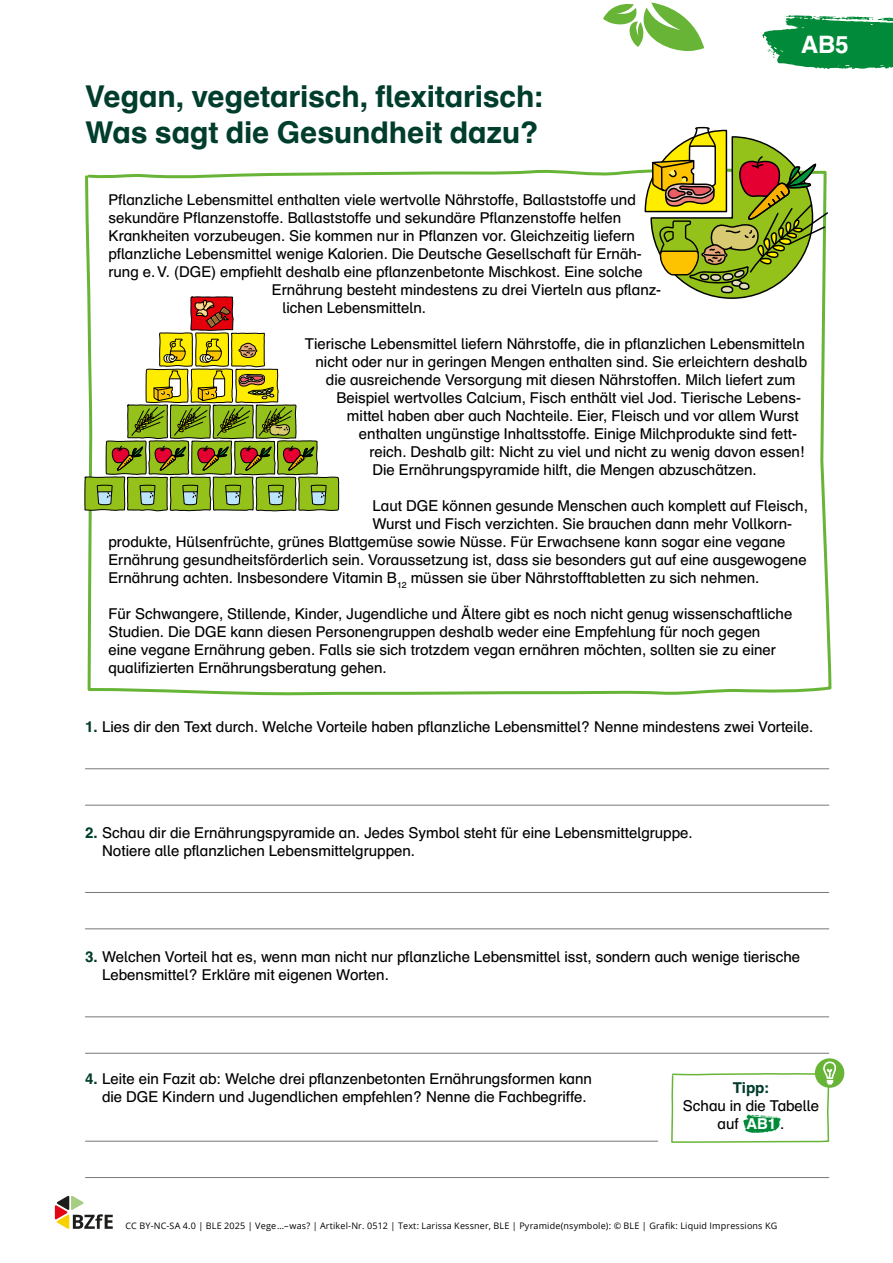
<style>
.page{position:relative;width:893px;height:1263px;background:#fff}
.page>*{position:absolute;margin:0;border:0;box-sizing:border-box;transform-origin:0 0}
.t1{font:700 30px/36.2px "Schulbuch Nord OT";letter-spacing:-.005em;color:#003d2c}
.t2{font:700 24px "Schulbuch Nord OT";color:#fff}
.t3{font:15px/18px "Schulbuch Nord OT";color:#000}
.t4{font:700 15px "Schulbuch Nord OT";color:#003d2c}
.t5{font:9px "Open Sans";letter-spacing:.02em;color:#000}
.s1{font-weight:700;color:#003d2c}
.s2{font-weight:700;color:#fff}
</style>
<div class="page">
<svg style="left:55px;top:1195px;width:58px;height:34px"></svg>
<svg style="left:762px;top:15px;width:131px;height:54px"></svg>
<svg style="left:603px;top:3px;width:101px;height:48px"></svg>
<svg style="left:85px;top:169px;width:747px;height:527px"></svg>
<svg style="left:84px;top:296px;width:256px;height:216px"></svg>
<svg style="left:644px;top:126px;width:185px;height:174px"></svg>
<hr style="left:85px;top:768px;width:744px;height:1px;background:#777">
<hr style="left:85px;top:892px;width:744px;height:1px;background:#777">
<hr style="left:85px;top:1016px;width:744px;height:1px;background:#777">
<hr style="left:85px;top:1141px;width:573px;height:1px;background:#777">
<hr style="left:85px;top:805px;width:744px;height:1px;background:#777">
<hr style="left:85px;top:928px;width:744px;height:1px;background:#777">
<hr style="left:85px;top:1053px;width:744px;height:1px;background:#777">
<hr style="left:85px;top:1177px;width:744px;height:1px;background:#777">
<div style="left:815px;top:1058px;width:29px;height:30px;background:#67b437;border-radius:50%"></div>
<svg style="left:670px;top:1052px;width:167px;height:126px"></svg>
<h1 class="t1" style="left:85px;top:79px;width:460px">Vegan, vegetarisch, flexitarisch:<br>Was sagt die Gesundheit dazu?</h1>
<h2 class="t2" style="left:801px;top:29px;width:49px">AB5</h2>
<p class="t3" style="left:108px;top:191px;width:529px">Pflanzliche Lebensmittel enthalten viele wertvolle Nährstoffe, Ballaststoffe und</p>
<p class="t3" style="left:108px;top:209px;width:514px">sekundäre Pflanzenstoffe. Ballaststoffe und sekundäre Pflanzenstoffe helfen</p>
<p class="t3" style="left:108px;top:227px;width:528px">Krankheiten vorzubeugen. Sie kommen nur in Pflanzen vor. Gleichzeitig liefern</p>
<p class="t3" style="left:108px;top:245px;width:535px">pflanzliche Lebensmittel wenige Kalorien. Die Deutsche Gesellschaft für Ernäh-</p>
<p class="t3" style="left:108px;top:263px;width:536px">rung e.V. (DGE) empfiehlt deshalb eine pflanzenbetonte Mischkost. Eine solche</p>
<p class="t3" style="left:272px;top:281px;width:391px">Ernährung besteht mindestens zu drei Vierteln aus pflanz-</p>
<p class="t3" style="left:282px;top:299px;width:145px">lichen Lebensmitteln.</p>
<p class="t3" style="left:305px;top:335px;width:502px">Tierische Lebensmittel liefern Nährstoffe, die in pflanzlichen Lebensmitteln</p>
<p class="t3" style="left:315px;top:353px;width:493px">nicht oder nur in geringen Mengen enthalten sind. Sie erleichtern deshalb</p>
<p class="t3" style="left:326px;top:371px;width:471px">die ausreichende Versorgung mit diesen Nährstoffen. Milch liefert zum</p>
<p class="t3" style="left:336px;top:389px;width:466px">Beispiel wertvolles Calcium, Fisch enthält viel Jod. Tierische Lebens-</p>
<p class="t3" style="left:347px;top:407px;width:453px">mittel haben aber auch Nachteile. Eier, Fleisch und vor allem Wurst</p>
<p class="t3" style="left:359px;top:425px;width:439px">enthalten ungünstige Inhaltsstoffe. Einige Milchprodukte sind fett-</p>
<p class="t3" style="left:369px;top:443px;width:437px">reich. Deshalb gilt: Nicht zu viel und nicht zu wenig davon essen!</p>
<p class="t3" style="left:372px;top:461px;width:386px">Die Ernährungspyramide hilft, die Mengen abzuschätzen.</p>
<p class="t3" style="left:372px;top:497px;width:437px">Laut DGE können gesunde Menschen auch komplett auf Fleisch,</p>
<p class="t3" style="left:372px;top:515px;width:421px">Wurst und Fisch verzichten. Sie brauchen dann mehr Vollkorn-</p>
<p class="t3" style="left:108px;top:533px;width:678px">produkte, Hülsenfrüchte, grünes Blattgemüse sowie Nüsse. Für Erwachsene kann sogar eine vegane</p>
<p class="t3" style="left:108px;top:551px;width:700px">Ernährung gesundheitsförderlich sein. Voraussetzung ist, dass sie besonders gut auf eine ausgewogene</p>
<p class="t3" style="left:108px;top:569px;width:652px">Ernährung achten. Insbesondere Vitamin B<sub>12</sub> müssen sie über Nährstofftabletten zu sich nehmen.</p>
<p class="t3" style="left:108px;top:605px;width:685px">Für Schwangere, Stillende, Kinder, Jugendliche und Ältere gibt es noch nicht genug wissenschaftliche Studien. Die DGE kann diesen Personengruppen deshalb weder eine Empfehlung für noch gegen eine vegane Ernährung geben. Falls sie sich trotzdem vegan ernähren möchten, sollten sie zu einer qualifizierten Ernährungsberatung gehen.</p>
<p class="t3" style="left:85px;top:718px;width:730px"><span class="s1">1.</span> Lies dir den Text durch. Welche Vorteile haben pflanzliche Lebensmittel? Nenne mindestens zwei Vorteile.</p>
<p class="t3" style="left:102px;top:824px;width:592px;text-indent:-17px"><span class="s1">2.</span> Schau dir die Ernährungspyramide an. Jedes Symbol steht für eine Lebensmittelgruppe.<br>Notiere alle pflanzlichen Lebensmittelgruppen.</p>
<p class="t3" style="left:102px;top:947px;width:700px;text-indent:-17px"><span class="s1">3.</span> Welchen Vorteil hat es, wenn man nicht nur pflanzliche Lebensmittel isst, sondern auch wenige tierische<br>Lebensmittel? Erkläre mit eigenen Worten.</p>
<p class="t3" style="left:102px;top:1069px;width:509px;text-indent:-17px"><span class="s1">4.</span> Leite ein Fazit ab: Welche drei pflanzenbetonten Ernährungsformen kann die DGE Kindern und Jugendlichen empfehlen? Nenne die Fachbegriffe. <span class="s2">B1</span></p>
<p class="t4" style="left:733px;top:1078px;width:38px">Tipp:</p>
<p class="t3" style="left:683px;top:1097px;width:138px;text-align:center">Schau in die Tabelle auf <span class="s2">AB1</span> .</p>
<p class="t5" style="left:125px;top:1219px;width:653px">CC BY-NC-SA 4.0 | BLE 2025 | Vege…–was? | Artikel-Nr. 0512 | Text: Larissa Kessner, BLE | Pyramide(nsymbole): © BLE | Grafik: Liquid Impressions KG</p>
</div>
